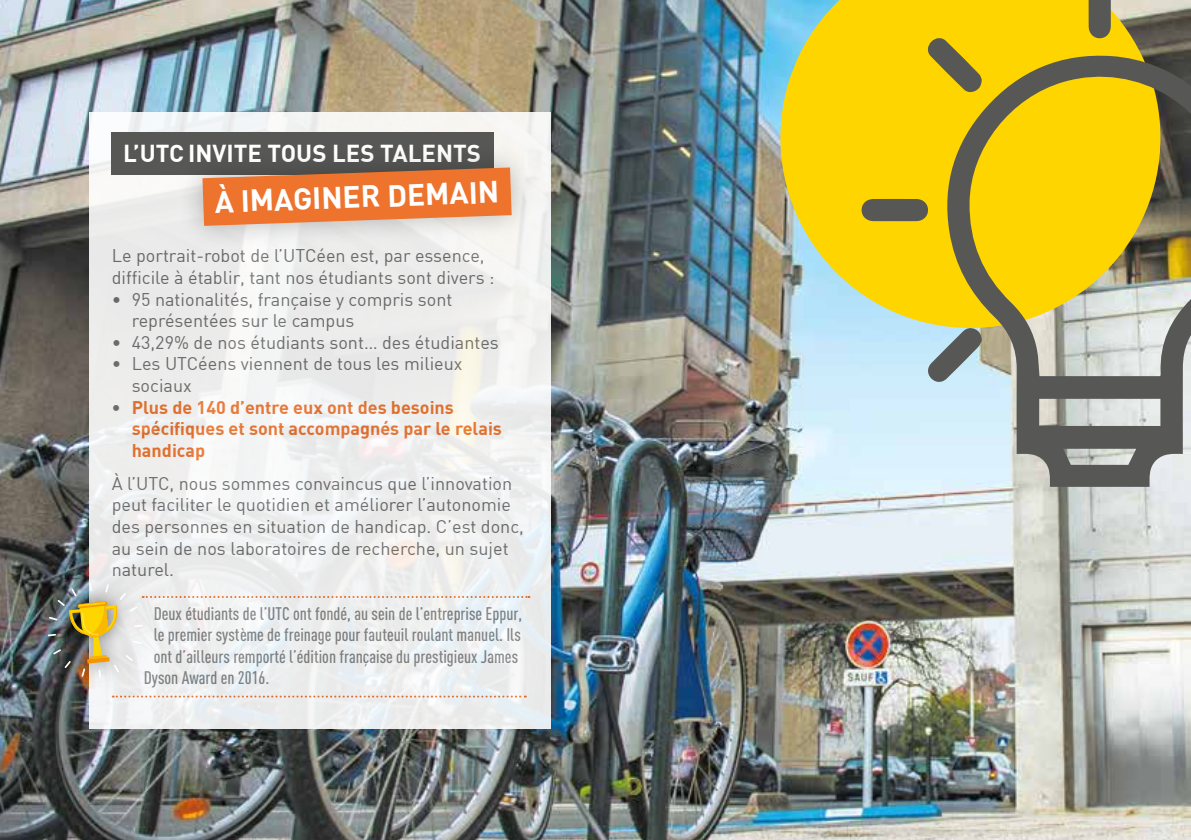
<style>
.page{position:relative;width:1191px;height:840px;background:#fff}
.page>*{position:absolute;margin:0;border:0;box-sizing:border-box;transform-origin:0 0}
.t1{font:700 30px "DIN";color:#fff}
.t2{font:700 24px "DIN";color:#fff}
.t3{font:18px/21.6px "DIN";color:#706f6f}
.t4{font:500 18px "DIN Cond";color:#838382}
.t5{font:700 18px/21.6px "DIN";color:#ee732c}
.s1{color:#706f6f}
</style>
<div class="page">
<img style="left:0;top:0;width:1191px;height:839px">
<div style="left:89px;top:112px;width:461px;height:616px;background:linear-gradient(to right,#eeefef,#eff0ef)"></div>
<svg style="left:113px;top:695px;width:413px;height:2px"></svg>
<div style="left:112px;top:132px;width:382px;height:42px;background:#575756"></div>
<div style="left:178px;top:143px;width:358px;height:107px;background:#000;opacity:.26"></div>
<svg style="left:202px;top:167px;width:309px;height:59px;background:#dd7a41"></svg>
<div style="left:33px;top:568px;width:124px;height:124px;background:#000;opacity:.55"></div>
<svg style="left:47px;top:582px;width:482px;height:96px"></svg>
<svg style="left:780px;top:0;width:380px;height:328px;background:#ead12b"></svg>
<svg style="left:942px;top:53px;width:249px;height:433px;background:#bdae57"></svg>
<svg style="left:1088px;top:0;width:22px;height:38px"></svg>
<svg style="left:861px;top:199px;width:67px;height:22px"></svg>
<svg style="left:926px;top:37px;width:55px;height:56px;background:#b59d25"></svg>
<svg style="left:926px;top:327px;width:55px;height:56px;background:#94a8af"></svg>
<h2 class="t2" style="left:123px;top:137px;width:359px">L’UTC INVITE TOUS LES TALENTS</h2>
<h1 class="t1" style="left:214px;top:182px;width:286px;rotate:-2deg">À IMAGINER DEMAIN</h1>
<p class="t3" style="left:112px;top:244px;width:384px">Le portrait-robot de l’UTCéen est, par essence, difficile à établir, tant nos étudiants sont divers :</p>
<p class="t3" style="left:132px;top:288px;width:322px;text-indent:-20px">• 95 nationalités, française y compris sont représentées sur le campus</p>
<p class="t3" style="left:112px;top:331px;width:388px">• 43,29% de nos étudiants sont… des étudiantes</p>
<p class="t3" style="left:132px;top:352px;width:332px;text-indent:-20px">• Les UTCéens viennent de tous les milieux sociaux</p>
<p class="t5" style="left:132px;top:395px;width:372px;text-indent:-20px"><span class="s1">•</span> Plus de 140 d’entre eux ont des besoins spécifiques et sont accompagnés par le relais handicap</p>
<p class="t3" style="left:112px;top:472px;width:414px">À l’UTC, nous sommes convaincus que l’innovation peut faciliter le quotidien et améliorer l’autonomie des personnes en situation de handicap. C’est donc, au sein de nos laboratoires de recherche, un sujet naturel.</p>
<p class="t4" style="left:154px;top:602px;width:370px">Deux étudiants de l’UTC ont fondé, au sein de l’entreprise Eppur,</p>
<p class="t4" style="left:154px;top:623px;width:369px">le premier système de freinage pour fauteuil roulant manuel. Ils</p>
<p class="t4" style="left:154px;top:645px;width:366px">ont d’ailleurs remporté l’édition française du prestigieux James</p>
<p class="t4" style="left:144px;top:667px;width:127px">Dyson Award en 2016.</p>
</div>
